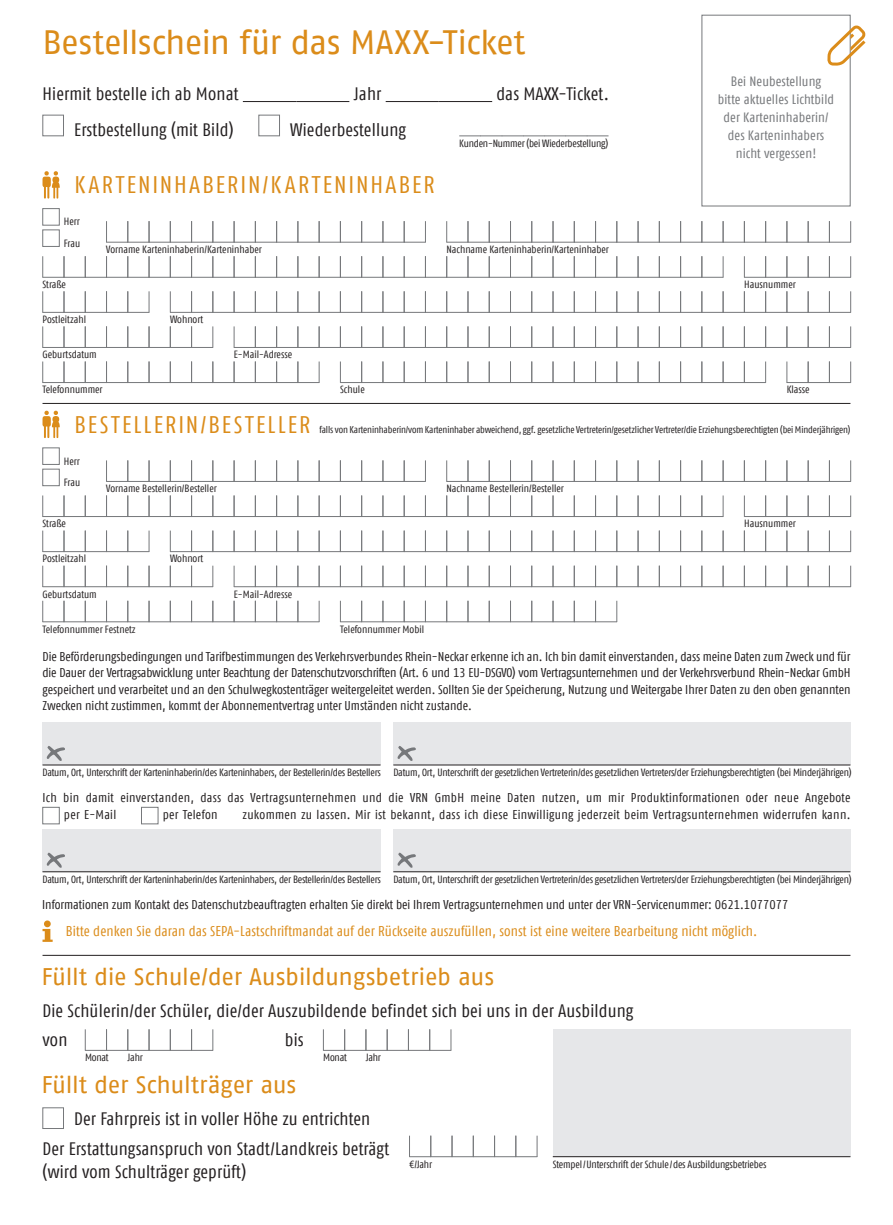
<style>
.page{position:relative;width:893px;height:1225px;background:#fff}
.page>*{position:absolute;margin:0;border:0;box-sizing:border-box;transform-origin:0 0}
.t1{font:33.75px "Fago No Tf";letter-spacing:-.02em;color:#db8c1a}
.t2{font:24px "Fago No Tf";letter-spacing:-.015em;color:#db8c1a}
.t3{font:condensed 24px "Fago Offc";letter-spacing:.09em;color:#db8c1a}
.t4{font:condensed 18px/23.4px "Fago Offc";letter-spacing:.01em;color:#231f20}
.t5{font:condensed 14.25px "Fago Offc";letter-spacing:.01em;color:#db8c1a}
.t6{font:condensed 13.5px/18px "Fago Offc";letter-spacing:.01em;color:#76787b;text-align:center}
.t7{font:condensed 12.75px/16.5px "Fago Offc";letter-spacing:.015em;color:#231f20;text-align:justify}
.t8{font:condensed 10.5px "Fago Offc";letter-spacing:-.02em;color:#231f20}
.t9{font:condensed 10.5px "Fago Offc";color:#231f20}
.t10{font:condensed 9.75px "Fago Offc";letter-spacing:-.01em;color:#231f20}
</style>
<div class="page">
<hr style="left:243px;top:101px;width:53px;height:1px;background:#231f20">
<hr style="left:296px;top:101px;width:53px;height:1px;background:#231f20">
<hr style="left:386px;top:101px;width:53px;height:1px;background:#231f20">
<hr style="left:439px;top:101px;width:53px;height:1px;background:#231f20">
<div style="left:43px;top:115px;width:21px;height:21px;border:1px solid #76787b"></div>
<div style="left:259px;top:115px;width:21px;height:21px;border:1px solid #76787b"></div>
<svg style="left:459px;top:136px;width:149px;height:1px"></svg>
<svg style="left:43px;top:920px;width:10px;height:22px"></svg>
<hr style="left:43px;top:955px;width:807px;height:1px;background:#231f20">
<div style="left:553px;top:1029px;width:297px;height:128px;background:#e6e7e9"></div>
<hr style="left:553px;top:1156px;width:297px;height:1px;background:#231f20">
<svg style="left:85px;top:1029px;width:129px;height:22px"></svg>
<svg style="left:323px;top:1029px;width:129px;height:22px"></svg>
<div style="left:43px;top:1107px;width:21px;height:21px;border:1px solid #76787b"></div>
<svg style="left:409px;top:1135px;width:129px;height:22px"></svg>
<svg style="left:701px;top:15px;width:165px;height:192px"></svg>
<hr style="left:43px;top:403px;width:807px;height:1px;background:#231f20">
<svg style="left:42px;top:601px;width:278px;height:21px"></svg>
<svg style="left:340px;top:601px;width:278px;height:21px"></svg>
<div style="left:43px;top:447px;width:17px;height:17px;border:1px solid #76787b"></div>
<div style="left:43px;top:469px;width:17px;height:17px;border:1px solid #76787b"></div>
<svg style="left:446px;top:460px;width:405px;height:22px"></svg>
<svg style="left:106px;top:460px;width:320px;height:22px"></svg>
<svg style="left:42px;top:495px;width:682px;height:22px"></svg>
<svg style="left:744px;top:495px;width:107px;height:22px"></svg>
<svg style="left:42px;top:565px;width:172px;height:22px"></svg>
<svg style="left:234px;top:565px;width:617px;height:22px"></svg>
<svg style="left:42px;top:530px;width:108px;height:22px"></svg>
<svg style="left:170px;top:530px;width:681px;height:22px"></svg>
<svg style="left:43px;top:411px;width:17px;height:27px"></svg>
<div style="left:43px;top:208px;width:17px;height:17px;border:1px solid #76787b"></div>
<div style="left:43px;top:230px;width:17px;height:17px;border:1px solid #76787b"></div>
<svg style="left:446px;top:221px;width:405px;height:22px"></svg>
<svg style="left:106px;top:221px;width:320px;height:22px"></svg>
<svg style="left:42px;top:256px;width:682px;height:22px"></svg>
<svg style="left:744px;top:256px;width:107px;height:22px"></svg>
<svg style="left:42px;top:326px;width:172px;height:22px"></svg>
<svg style="left:234px;top:326px;width:617px;height:22px"></svg>
<svg style="left:42px;top:291px;width:108px;height:22px"></svg>
<svg style="left:170px;top:291px;width:681px;height:22px"></svg>
<svg style="left:43px;top:171px;width:17px;height:28px"></svg>
<svg style="left:42px;top:361px;width:278px;height:22px"></svg>
<svg style="left:340px;top:361px;width:426px;height:22px"></svg>
<svg style="left:787px;top:361px;width:64px;height:22px"></svg>
<div style="left:43px;top:722px;width:338px;height:43px;background:#e6e7e9"></div>
<hr style="left:43px;top:764px;width:338px;height:1px;background:#231f20">
<svg style="left:47px;top:746px;width:18px;height:15px"></svg>
<div style="left:393px;top:722px;width:457px;height:43px;background:#e6e7e9"></div>
<hr style="left:393px;top:764px;width:457px;height:1px;background:#231f20">
<svg style="left:398px;top:746px;width:18px;height:15px"></svg>
<div style="left:43px;top:829px;width:338px;height:43px;background:#e6e7e9"></div>
<hr style="left:43px;top:871px;width:338px;height:1px;background:#231f20">
<svg style="left:47px;top:852px;width:18px;height:15px"></svg>
<div style="left:393px;top:829px;width:457px;height:43px;background:#e6e7e9"></div>
<hr style="left:393px;top:871px;width:457px;height:1px;background:#231f20">
<svg style="left:398px;top:852px;width:18px;height:15px"></svg>
<div style="left:43px;top:807px;width:17px;height:17px;border:1px solid #76787b"></div>
<div style="left:141px;top:807px;width:17px;height:17px;border:1px solid #76787b"></div>
<h1 class="t1" style="left:43px;top:23px;width:484px">Bestellschein für das MAXX-Ticket</h1>
<p class="t4" style="left:43px;top:82px;width:198px">Hiermit bestelle ich ab Monat</p>
<p class="t4" style="left:354px;top:82px;width:29px">Jahr</p>
<p class="t4" style="left:496px;top:82px;width:114px">das MAXX-Ticket.</p>
<p class="t4" style="left:74px;top:118px;width:161px">Erstbestellung (mit Bild)</p>
<p class="t4" style="left:290px;top:118px;width:117px">Wiederbestellung</p>
<p class="t8" style="left:459px;top:137px;width:150px">Kunden-Nummer (bei Wiederbestellung)</p>
<p class="t6" style="left:718px;top:73px;width:118px">Bei Neubestellung bitte aktuelles Lichtbild der Karteninhaberin/ des Karteninhabers nicht vergessen!</p>
<h2 class="t3" style="left:74px;top:171px;width:362px">KARTENINHABERIN/KARTENINHABER</h2>
<p class="t8" style="left:64px;top:216px;width:17px">Herr</p>
<p class="t8" style="left:64px;top:237px;width:18px">Frau</p>
<p class="t9" style="left:106px;top:243px;width:157px">Vorname Karteninhaberin/Karteninhaber</p>
<p class="t9" style="left:446px;top:243px;width:164px">Nachname Karteninhaberin/Karteninhaber</p>
<p class="t8" style="left:43px;top:278px;width:25px">Straße</p>
<p class="t9" style="left:744px;top:278px;width:53px">Hausnummer</p>
<p class="t9" style="left:43px;top:313px;width:45px">Postleitzahl</p>
<p class="t9" style="left:170px;top:313px;width:35px">Wohnort</p>
<p class="t8" style="left:43px;top:349px;width:56px">Geburtsdatum</p>
<p class="t9" style="left:234px;top:349px;width:60px">E-Mail-Adresse</p>
<p class="t9" style="left:43px;top:384px;width:62px">Telefonnummer</p>
<p class="t8" style="left:340px;top:384px;width:26px">Schule</p>
<p class="t8" style="left:787px;top:384px;width:24px">Klasse</p>
<h2 class="t3" style="left:74px;top:411px;width:238px">BESTELLERIN/BESTELLER</h2>
<p class="t10" style="left:320px;top:424px;width:532px">falls von Karteninhaberin/vom Karteninhaber abweichend, ggf. gesetzliche Vertreterin/gesetzlicher Vertreter/die Erziehungsberechtigten (bei Minderjährigen)</p>
<p class="t8" style="left:64px;top:455px;width:17px">Herr</p>
<p class="t8" style="left:64px;top:476px;width:18px">Frau</p>
<p class="t9" style="left:106px;top:482px;width:112px">Vorname Bestellerin/Besteller</p>
<p class="t9" style="left:446px;top:482px;width:119px">Nachname Bestellerin/Besteller</p>
<p class="t8" style="left:43px;top:518px;width:25px">Straße</p>
<p class="t9" style="left:744px;top:518px;width:53px">Hausnummer</p>
<p class="t9" style="left:43px;top:553px;width:45px">Postleitzahl</p>
<p class="t9" style="left:170px;top:553px;width:35px">Wohnort</p>
<p class="t8" style="left:43px;top:588px;width:56px">Geburtsdatum</p>
<p class="t9" style="left:234px;top:588px;width:60px">E-Mail-Adresse</p>
<p class="t9" style="left:43px;top:623px;width:95px">Telefonnummer Festnetz</p>
<p class="t9" style="left:340px;top:623px;width:85px">Telefonnummer Mobil</p>
<p class="t7" style="left:43px;top:648px;width:809px">Die Beförderungsbedingungen und Tarifbestimmungen des Verkehrsverbundes Rhein-Neckar erkenne ich an. Ich bin damit einverstanden, dass meine Daten zum Zweck und für die Dauer der Vertragsabwicklung unter Beachtung der Datenschutzvorschriften (Art. 6 und 13 EU-DSGVO) vom Vertragsunternehmen und der Verkehrsverbund Rhein-Neckar GmbH gespeichert und verarbeitet und an den Schulwegkostenträger weitergeleitet werden. Sollten Sie der Speicherung, Nutzung und Weitergabe Ihrer Daten zu den oben genannten Zwecken nicht zustimmen, kommt der Abonnementvertrag unter Umständen nicht zustande.</p>
<p class="t8" style="left:43px;top:766px;width:340px">Datum, Ort, Unterschrift der Karteninhaberin/des Karteninhabers, der Bestellerin/des Bestellers</p>
<p class="t8" style="left:393px;top:766px;width:460px">Datum, Ort, Unterschrift der gesetzlichen Vertreterin/des gesetzlichen Vertreters/der Erziehungsberechtigten (bei Minderjährigen)</p>
<p class="t7" style="left:43px;top:790px;width:809px">Ich bin damit einverstanden, dass das Vertragsunternehmen und die VRN GmbH meine Daten nutzen, um mir Produktinformationen oder neue Angebote</p>
<p class="t7" style="left:64px;top:806px;width:54px">per E-Mail</p>
<p class="t7" style="left:163px;top:806px;width:56px">per Telefon</p>
<p class="t7" style="left:242px;top:806px;width:609px">zukommen zu lassen. Mir ist bekannt, dass ich diese Einwilligung jederzeit beim Vertragsunternehmen widerrufen kann.</p>
<p class="t8" style="left:43px;top:873px;width:340px">Datum, Ort, Unterschrift der Karteninhaberin/des Karteninhabers, der Bestellerin/des Bestellers</p>
<p class="t8" style="left:393px;top:873px;width:460px">Datum, Ort, Unterschrift der gesetzlichen Vertreterin/des gesetzlichen Vertreters/der Erziehungsberechtigten (bei Minderjährigen)</p>
<p class="t7" style="left:42px;top:896px;width:748px">Informationen zum Kontakt des Datenschutzbeauftragten erhalten Sie direkt bei Ihrem Vertragsunternehmen und unter der VRN-Servicenummer: 0621.1077077</p>
<p class="t5" style="left:66px;top:923px;width:693px">Bitte denken Sie daran das SEPA-Lastschriftmandat auf der Rückseite auszufüllen, sonst ist eine weitere Bearbeitung nicht möglich.</p>
<h2 class="t2" style="left:41px;top:963px;width:454px">Füllt die Schule/der Ausbildungsbetrieb aus</h2>
<p class="t4" style="left:43px;top:999px;width:593px">Die Schülerin/der Schüler, die/der Auszubildende befindet sich bei uns in der Ausbildung</p>
<p class="t4" style="left:43px;top:1028px;width:26px">von</p>
<p class="t4" style="left:285px;top:1028px;width:20px">bis</p>
<p class="t8" style="left:85px;top:1051px;width:25px">Monat</p>
<p class="t8" style="left:128px;top:1051px;width:17px">Jahr</p>
<p class="t8" style="left:323px;top:1051px;width:25px">Monat</p>
<p class="t8" style="left:366px;top:1051px;width:17px">Jahr</p>
<h2 class="t2" style="left:41px;top:1071px;width:257px">Füllt der Schulträger aus</h2>
<p class="t4" style="left:74px;top:1107px;width:298px">Der Fahrpreis ist in voller Höhe zu entrichten</p>
<p class="t4" style="left:43px;top:1137px;width:348px">Der Erstattungsanspruch von Stadt/Landkreis beträgt (wird vom Schulträger geprüft)</p>
<p class="t8" style="left:409px;top:1158px;width:24px">€/Jahr</p>
<p class="t8" style="left:553px;top:1158px;width:215px">Stempel/Unterschrift der Schule/des Ausbildungsbetriebes</p>
</div>
